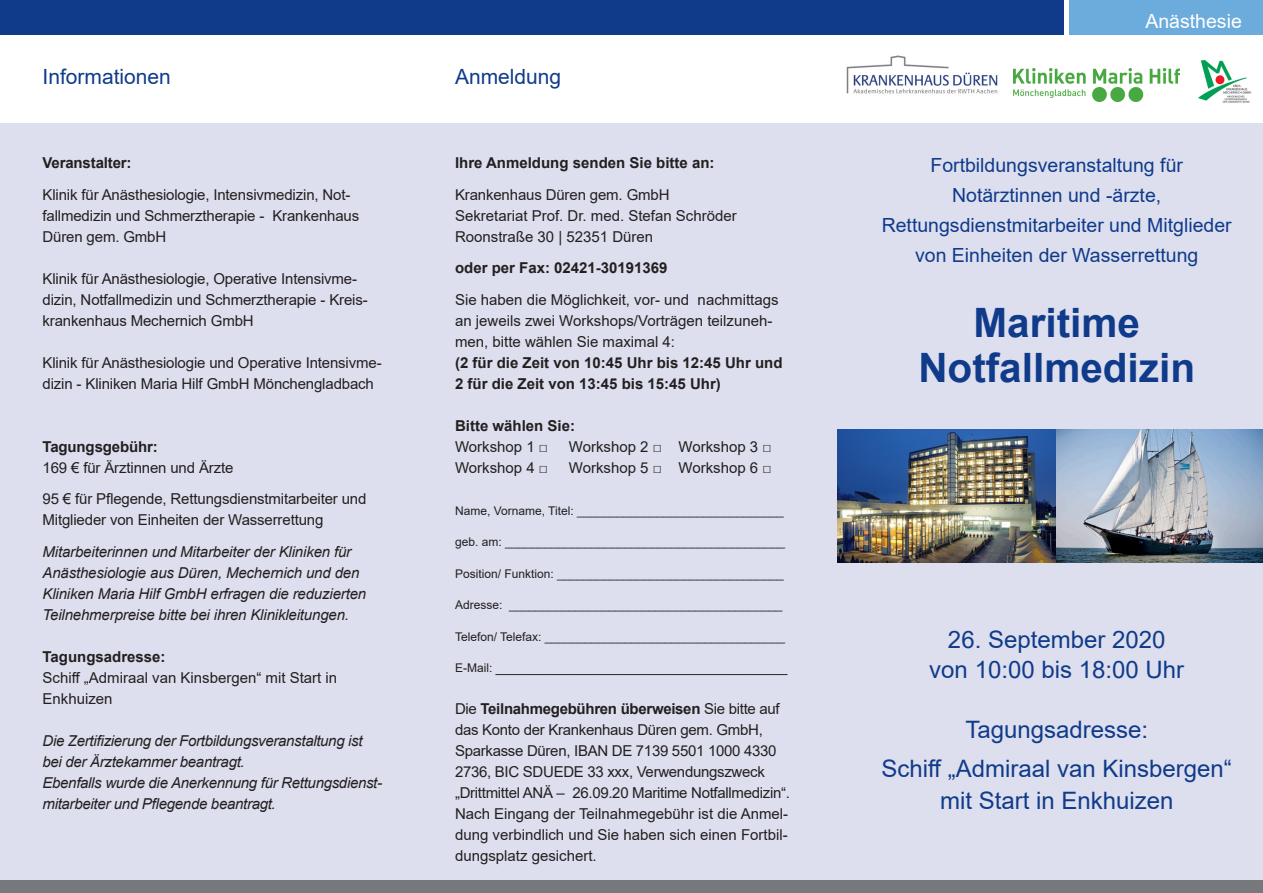
<style>
.page{position:relative;width:1263px;height:893px;background:#fff}
.page>*{position:absolute;margin:0;border:0;box-sizing:border-box;transform-origin:0 0}
.t1{font:700 40.5px "Arial";color:#103b8a}
.Grundtext_bold{font:24px/31.5px "Arial";color:#103b8a;text-align:center}
.ÜS{font:21px "Arial";color:#103b8a}
.t2{font:19.5px/30px "Arial";color:#103b8a;text-align:center}
.t3{font:19.5px "Arial";color:#fff}
.Grundtext_bold-2{font:15px/21px "Arial";color:#231f20}
.Grundtext{font:15px/21px "Arial";letter-spacing:-.01em;color:#231f20}
.Grundtext_bold-3{font:15px/21px "Arial";letter-spacing:-.02em;color:#231f20}
.Grundtext-2{font:italic 15px/21px "Arial";letter-spacing:-.01em;color:#231f20}
.Grundtext_bold-4{font:italic 15px/21px "Arial";letter-spacing:-.02em;color:#231f20}
.Grundtext_bold-5{font:700 15px "Arial";color:#231f20}
.Grundtext-3{font:700 15px "Arial";letter-spacing:-.01em;color:#231f20}
.Grundtext_bold-6{font:12px "Arial";color:#231f20}
.s1{font-size:12px}
.s2{font-weight:700}
</style>
<div class="page">
<div style="left:1069px;top:0;width:194px;height:34px;background:#6cacdd"></div>
<div style="left:0;top:0;width:1063px;height:34px;background:#103b8a"></div>
<div style="left:0;top:123px;width:1263px;height:770px;background:#dddfee"></div>
<div style="left:0;top:880px;width:1263px;height:13px;background:#76787b"></div>
<img style="left:846px;top:55px;width:152px;height:39px">
<img style="left:838px;top:430px;width:425px;height:132px">
<img style="left:1199px;top:61px;width:52px;height:42px">
<img style="left:1013px;top:69px;width:166px;height:33px">
<p class="ÜS" style="left:43px;top:62px;width:130px">Informationen</p>
<p class="ÜS" style="left:455px;top:62px;width:108px">Anmeldung</p>
<p class="Grundtext-3" style="left:43px;top:152px;width:91px">Veranstalter:</p>
<p class="Grundtext" style="left:43px;top:184px;width:318px">Klinik für Anästhesiologie, Intensivmedizin, Not&shy;fallmedizin und Schmerztherapie - Krankenhaus<br>Düren gem. GmbH</p>
<p class="Grundtext" style="left:43px;top:268px;width:327px">Klinik für Anästhesiologie, Operative Intensivme&shy;dizin, Notfallmedizin und Schmerztherapie - Kreis&shy;krankenhaus Mechernich GmbH</p>
<p class="Grundtext" style="left:43px;top:352px;width:341px">Klinik für Anästhesiologie und Operative Intensivme&shy;dizin - Kliniken Maria Hilf GmbH Mönchengladbach</p>
<p class="Grundtext-3" style="left:43px;top:436px;width:117px">Tagungsgebühr:</p>
<p class="Grundtext" style="left:43px;top:457px;width:192px">169 € für Ärztinnen und Ärzte</p>
<p class="Grundtext" style="left:43px;top:488px;width:325px">95 € für Pflegende, Rettungsdienstmitarbeiter und<br>Mitglieder von Einheiten der Wasserrettung</p>
<p class="Grundtext-2" style="left:43px;top:541px;width:325px">Mitarbeiterinnen und Mitarbeiter der Kliniken für Anästhesiologie aus Düren, Mechernich und den Kliniken Maria Hilf GmbH erfragen die reduzierten Teilnehmerpreise bitte bei ihren Klinikleitungen.</p>
<p class="Grundtext_bold-5" style="left:43px;top:646px;width:125px">Tagungsadresse:</p>
<p class="Grundtext_bold-2" style="left:43px;top:667px;width:296px">Schiff „Admiraal van Kinsbergen“ mit Start in</p>
<p class="Grundtext_bold-2" style="left:43px;top:688px;width:72px">Enkhuizen</p>
<p class="Grundtext_bold-4" style="left:43px;top:730px;width:322px">Die Zertifizierung der Fortbildungsveranstaltung ist bei der Ärztekammer beantragt.</p>
<p class="Grundtext_bold-4" style="left:43px;top:772px;width:341px">Ebenfalls wurde die Anerkennung für Rettungsdienst&shy;mitarbeiter und Pflegende beantragt.</p>
<p class="Grundtext_bold-5" style="left:455px;top:152px;width:261px">Ihre Anmeldung senden Sie bitte an:</p>
<p class="Grundtext_bold-2" style="left:455px;top:184px;width:216px">Krankenhaus Düren gem. GmbH</p>
<p class="Grundtext_bold-2" style="left:455px;top:205px;width:283px">Sekretariat Prof. Dr. med. Stefan Schröder</p>
<p class="Grundtext_bold-2" style="left:455px;top:226px;width:200px">Roonstraße 30 | 52351 Düren</p>
<p class="Grundtext_bold-5" style="left:455px;top:257px;width:214px">oder per Fax: 02421-30191369</p>
<p class="Grundtext_bold-2" style="left:455px;top:289px;width:325px">Sie haben die Möglichkeit, vor- und nachmittags an jeweils zwei Workshops/Vorträgen teilzuneh&shy;men, bitte wählen Sie maximal 4:</p>
<p class="Grundtext_bold-5" style="left:455px;top:352px;width:329px">(2 für die Zeit von 10:45 Uhr bis 12:45 Uhr und</p>
<p class="Grundtext_bold-5" style="left:455px;top:373px;width:267px">2 für die Zeit von 13:45 bis 15:45 Uhr)</p>
<p class="Grundtext_bold-5" style="left:455px;top:415px;width:122px">Bitte wählen Sie:</p>
<p class="Grundtext_bold-2" style="left:455px;top:436px;width:94px">Workshop 1 □</p>
<p class="Grundtext_bold-2" style="left:569px;top:436px;width:204px">Workshop 2 □ Workshop 3 □</p>
<p class="Grundtext_bold-2" style="left:455px;top:457px;width:94px">Workshop 4 □</p>
<p class="Grundtext_bold-2" style="left:569px;top:457px;width:204px">Workshop 5 □ Workshop 6 □</p>
<p class="Grundtext_bold-6" style="left:455px;top:502px;width:330px">Name, Vorname, Titel: _______________________________</p>
<p class="Grundtext_bold-6" style="left:455px;top:534px;width:332px">geb. am: __________________________________________</p>
<p class="Grundtext_bold-6" style="left:455px;top:565px;width:330px">Position/ Funktion: __________________________________</p>
<p class="Grundtext_bold-6" style="left:455px;top:597px;width:329px">Adresse: _________________________________________</p>
<p class="Grundtext_bold-6" style="left:455px;top:628px;width:332px">Telefon/ Telefax: ____________________________________</p>
<p class="Grundtext_bold-2" style="left:455px;top:656px;width:334px"><span class="s1">E-Mail:</span> ___________________________________</p>
<p class="Grundtext_bold-3" style="left:455px;top:698px;width:337px">Die <span class="s2">Teilnahmegebühren überweisen</span> Sie bitte auf das Konto der Krankenhaus Düren gem. GmbH, Sparkasse Düren, IBAN DE 7139 5501 1000 4330<br>2736, BIC SDUEDE 33 xxx, Verwendungszweck „Drittmittel ANÄ – 26.09.20 Maritime Notfallmedizin“.</p>
<p class="Grundtext_bold-2" style="left:455px;top:803px;width:335px;text-align:justify">Nach Eingang der Teilnahmegebühr ist die Anmel&shy;dung verbindlich und Sie haben sich einen Fortbil&shy;dungsplatz gesichert.</p>
<p class="t3" style="left:1145px;top:8px;width:98px">Anästhesie</p>
<p class="t2" style="left:930px;top:150px;width:254px">Fortbildungsveranstaltung für</p>
<p class="t2" style="left:952px;top:180px;width:211px">Notärztinnen und -ärzte,</p>
<p class="t2" style="left:882px;top:210px;width:352px">Rettungsdienstmitarbeiter und Mitglieder von Einheiten der Wasserrettung</p>
<p class="t1" style="left:973px;top:294px;width:168px">Maritime</p>
<p class="t1" style="left:918px;top:339px;width:278px">Notfallmedizin</p>
<p class="Grundtext_bold" style="left:948px;top:623px;width:219px">26. September 2020</p>
<p class="Grundtext_bold" style="left:929px;top:653px;width:256px">von 10:00 bis 18:00 Uhr</p>
<p class="Grundtext_bold" style="left:965px;top:713px;width:184px">Tagungsadresse:</p>
<p class="Grundtext_bold" style="left:881px;top:753px;width:352px">Schiff „Admiraal van Kinsbergen“ mit Start in Enkhuizen</p>
</div>
